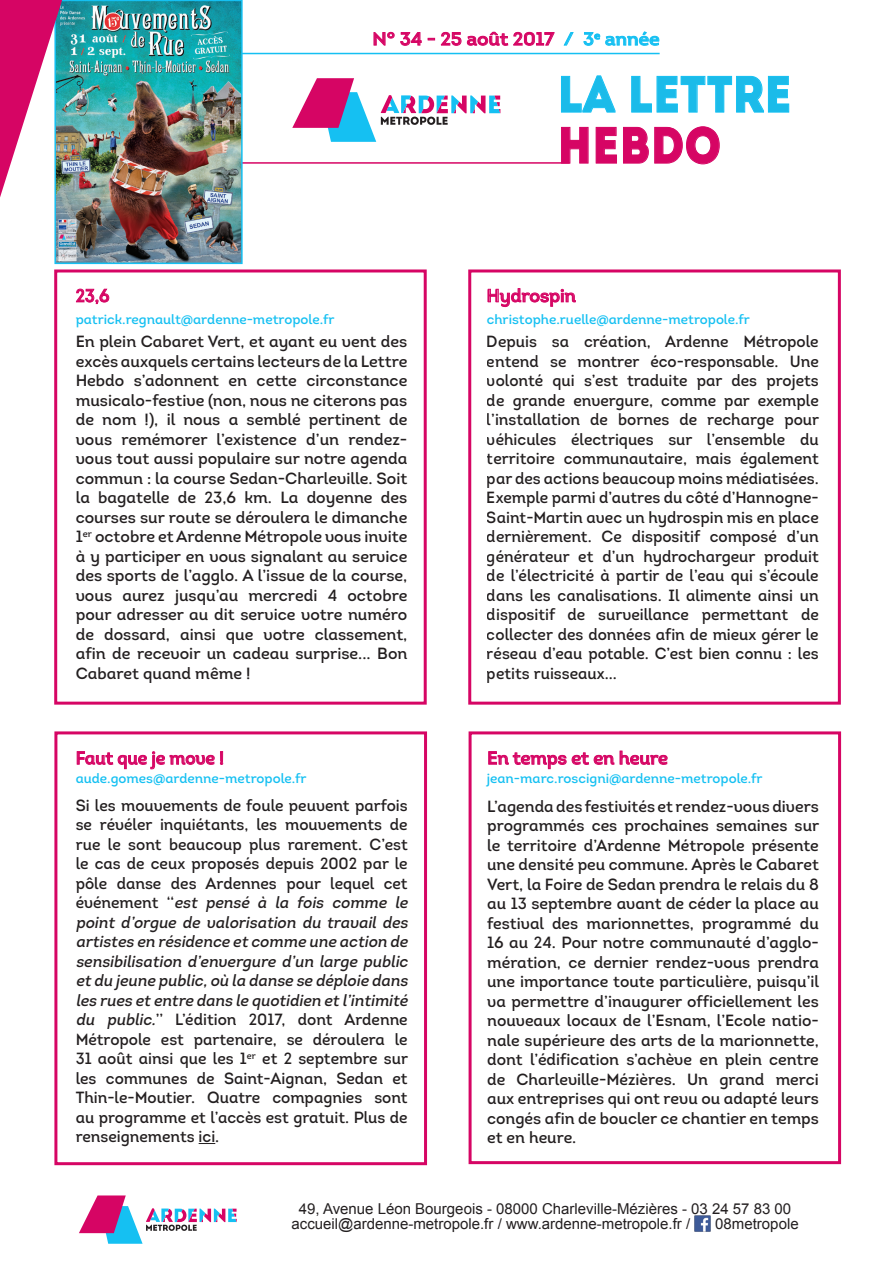
<style>
.page{position:relative;width:893px;height:1263px;background:#fff}
.page>*{position:absolute;margin:0;border:0;box-sizing:border-box;transform-origin:0 0}
.t1{font:51px "Intro";color:#1bbbe9;scale:.89 1}
.t2{font:51px "Intro";color:#d60564;scale:.89 1}
.t3{font:18px "Intro Regular Alt";color:#d60564}
.t4{font:18px "Intro";color:#d60564;scale:1.06 1}
.t5{font:18px "Intro Regular Alt";color:#d60564;scale:.96 1}
.t6{font:18px "Intro Regular Alt";color:#d60564;scale:.95 1}
.t7{font:16.2px/19.5px "Intro Regular Alt";color:#231f20;scale:.96 1}
.t8{font:16.2px/19.5px "Intro Regular Alt";color:#231f20;text-align:justify}
.t9{font:15px "Arial";color:#231f20}
.t10{font:13.5px "Intro Regular Alt";color:#15c0f2}
.s1{color:#15c0f2}
.s2{font-style:italic}
</style>
<div class="page">
<hr style="left:221px;top:53px;width:439px;height:1px;background:#15c0f2">
<hr style="left:210px;top:162px;width:360px;height:2px;background:#d60564">
<svg style="left:373px;top:32px;width:49px;height:14px"></svg>
<svg style="left:428px;top:38px;width:7px;height:2px"></svg>
<svg style="left:441px;top:31px;width:114px;height:15px"></svg>
<svg style="left:564px;top:32px;width:10px;height:14px"></svg>
<svg style="left:583px;top:31px;width:77px;height:15px"></svg>
<svg style="left:292px;top:78px;width:208px;height:64px"></svg>
<svg style="left:561px;top:75px;width:55px;height:38px"></svg>
<svg style="left:631px;top:76px;width:158px;height:37px"></svg>
<svg style="left:561px;top:127px;width:28px;height:37px"></svg>
<svg style="left:595px;top:127px;width:22px;height:37px"></svg>
<svg style="left:623px;top:126px;width:97px;height:39px"></svg>
<img style="left:694px;top:1215px;width:17px;height:17px">
<div style="left:54px;top:269px;width:373px;height:436px;border:3px solid #d60564"></div>
<div style="left:468px;top:269px;width:373px;height:436px;border:3px solid #d60564"></div>
<div style="left:469px;top:731px;width:372px;height:433px;border:3px solid #d60564"></div>
<div style="left:54px;top:731px;width:373px;height:434px;border:3px solid #d60564"></div>
<svg style="left:79px;top:1195px;width:158px;height:49px"></svg>
<svg style="left:199px;top:1143px;width:16px;height:1px"></svg>
<svg style="left:77px;top:751px;width:146px;height:18px"></svg>
<svg style="left:488px;top:288px;width:88px;height:19px"></svg>
<svg style="left:76px;top:289px;width:33px;height:15px"></svg>
<img style="left:57px;top:3px;width:183px;height:258px">
<div style="left:54px;top:0;width:189px;height:264px;border:2px solid #15c0f2"></div>
<svg style="left:0;top:0;width:62px;height:197px"></svg>
<svg style="left:488px;top:750px;width:180px;height:20px"></svg>
<p class="t4" style="left:372px;top:28px;width:272px">N° 34 - 25 août 2017 <span class="s1">/ 3</span><sup>e</sup> <span class="s1">année</span></p>
<p class="t1" style="left:557px;top:64px;width:265px">LA LETTRE</p>
<p class="t2" style="left:557px;top:115px;width:186px">HEBDO</p>
<p class="t6" style="left:76px;top:284px;width:37px">23,6</p>
<p class="t8" style="left:76px;top:332px;width:333px">En plein Cabaret Vert, et ayant eu vent des excès auxquels certains lecteurs de la Lettre Hebdo s’adonnent en cette circonstance musicalo-festive (non, nous ne citerons pas</p>
<p class="t8" style="left:76px;top:410px;width:333px">de nom !), il nous a semblé pertinent de vous remémorer l’existence d’un rendez&shy;vous tout aussi populaire sur notre agenda commun : la course Sedan-Charleville. Soit la bagatelle de 23,6 km. La doyenne des courses sur route se déroulera le dimanche 1<sup>er</sup> octobre et Ardenne Métropole vous invite à y participer en vous signalant au service des sports de l’agglo. A l’issue de la course, vous aurez jusqu’au mercredi 4 octobre pour adresser au dit service votre numéro de dossard, ainsi que votre classement, afin de recevoir un cadeau surprise... Bon Cabaret quand même !</p>
<p class="t10" style="left:76px;top:311px;width:260px">patrick.regnault@ardenne-metropole.fr</p>
<p class="t3" style="left:487px;top:284px;width:90px">Hydrospin</p>
<p class="t7" style="left:487px;top:332px;width:348px;text-align:justify">Depuis sa création, Ardenne Métropole entend se montrer éco-responsable. Une volonté qui s’est traduite par des projets de grande envergure, comme par exemple l’installation de bornes de recharge pour véhicules électriques sur l’ensemble du territoire communautaire, mais également par des actions beaucoup moins médiatisées.<br>Exemple parmi d’autres du côté d’Hannogne-Saint-Martin avec un hydrospin mis en place dernièrement. Ce dispositif composé d’un générateur et d’un hydrochargeur produit de l’électricité à partir de l’eau qui s’écoule dans les canalisations. Il alimente ainsi un dispositif de surveillance permettant de collecter des données afin de mieux gérer le réseau d’eau potable. C’est bien connu : les petits ruisseaux...</p>
<p class="t10" style="left:487px;top:311px;width:265px">christophe.ruelle@ardenne-metropole.fr</p>
<p class="t3" style="left:487px;top:747px;width:182px">En temps et en heure</p>
<p class="t8" style="left:487px;top:796px;width:334px">L’agenda des festivités et rendez-vous divers programmés ces prochaines semaines sur le territoire d’Ardenne Métropole présente une densité peu commune. Après le Cabaret Vert, la Foire de Sedan prendra le relais du 8 au 13 septembre avant de céder la place au festival des marionnettes, programmé du 16 au 24. Pour notre communauté d’agglo&shy;mération, ce dernier rendez-vous prendra une importance toute particulière, puisqu’il va permettre d’inaugurer officiellement les nouveaux locaux de l’Esnam, l’Ecole natio&shy;nale supérieure des arts de la marionnette, dont l’édification s’achève en plein centre de Charleville-Mézières. Un grand merci aux entreprises qui ont revu ou adapté leurs congés afin de boucler ce chantier en temps et en heure.</p>
<p class="t5" style="left:76px;top:747px;width:156px">Faut que je move !</p>
<p class="t7" style="left:76px;top:795px;width:351px">Si les mouvements de foule peuvent parfois se révéler inquiétants, les mouvements de rue le sont beaucoup plus rarement. C’est le cas de ceux proposés depuis 2002 par le pôle danse des Ardennes pour lequel cet é v é n e m e n t ‘ ‘ <span class="s2">est pensé à la fois comme le point d’orgue de valorisation du travail des artistes en résidence et comme une action de sensibilisation d’envergure d’un large public et du jeune public,où la danse se déploie dans les rues et entre dans le quotidien et l’intimité du public.</span>’’ L’édition 2017, dont Ardenne Métropole est partenaire, se déroulera le 31 août ainsi que les 1<sup>er</sup> et 2 septembre sur les communes de Saint-Aignan, Sedan et Thin-le-Moutier. Quatre compagnies sont au programme et l’accès est gratuit. Plus de renseignements ici.</p>
<p class="t10" style="left:76px;top:770px;width:232px">aude.gomes@ardenne-metropole.fr</p>
<p class="t10" style="left:487px;top:770px;width:277px">jean-marc.roscigni@ardenne-metropole.fr</p>
<p class="t9" style="left:299px;top:1199px;width:494px">49, Avenue Léon Bourgeois - 08000 Charleville-Mézières - 03 24 57 83 00</p>
<p class="t9" style="left:291px;top:1214px;width:400px">accueil@ardenne-metropole.fr / www.ardenne-metropole.fr /</p>
<p class="t9" style="left:715px;top:1214px;width:85px">08metropole</p>
</div>
